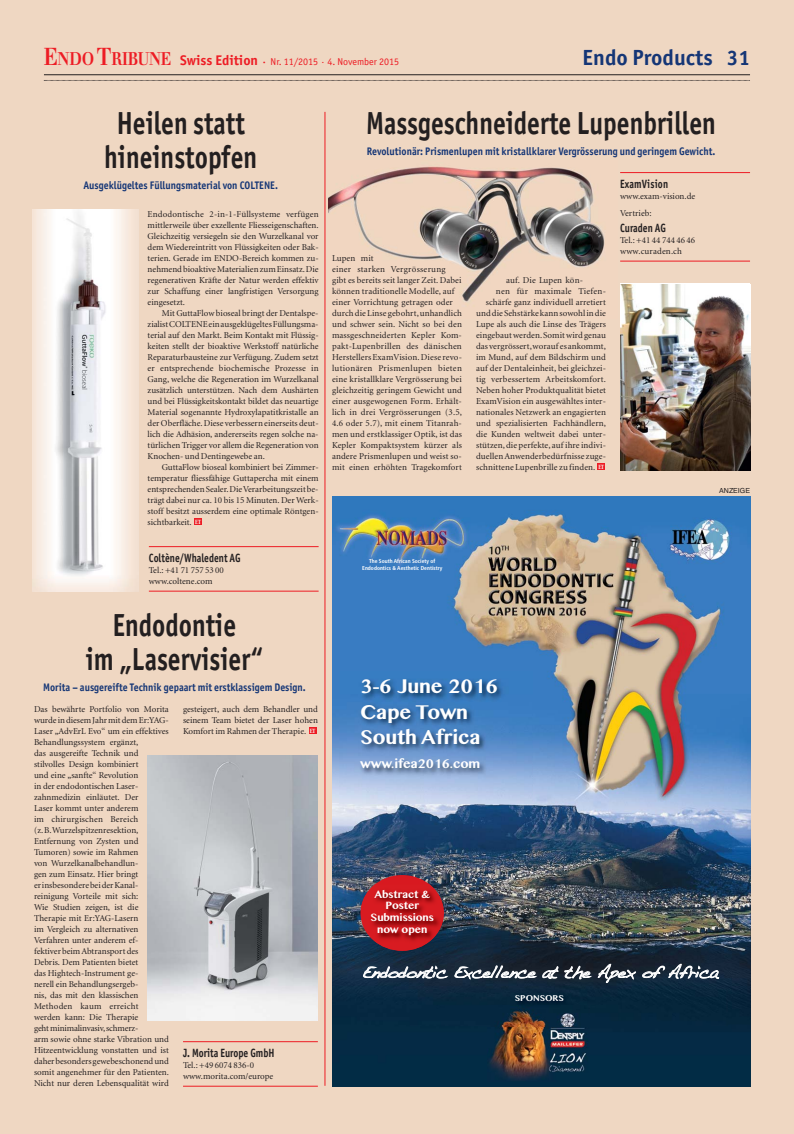
<style>
.page{position:relative;width:794px;height:1134px;background:#efd7c2}
.page>*{position:absolute;margin:0;border:0;box-sizing:border-box;transform-origin:0 0}
.t1{font:700 32px/34px "Officina Sans";color:#231f20;text-align:center;scale:.8 1}
.t2{font:700 22px "Officina Sans";color:#153676}
.t3{font:700 19.7px/25.3px "Bangla MN";letter-spacing:-.01em;color:#fff}
.t4{font:16.8px "Handwriting Dakota";letter-spacing:-.02em;color:#fff}
.t5{font:700 12.6px "Bangla MN";letter-spacing:-.01em;color:#fff}
.t6{font:700 12px "Officina Sans";color:#231f20;scale:.8 1}
.t7{font:700 11px "Officina Sans";color:#153676;scale:.9 1}
.t8{font:700 10.5px/12px "Bangla MN";letter-spacing:-.01em;color:#fff;text-align:center}
.t9{font:10px "Officina Sans";color:#ed1c24}
.t10{font:9px/11px "Minion";color:#231f20}
.t11{font:9px "Minion";letter-spacing:.02em;color:#231f20}
.t12{font:9px "Minion";letter-spacing:.03em;color:#231f20}
.t13{font:700 8.4px "Bangla MN";letter-spacing:-.01em;color:#fff}
.t14{font:7px "Helvetica";color:#231f20}
.t15{font:700 condensed 5.6px/7px "Frutiger";color:#fff;text-align:center}
.t16{font:5px "Capitals";color:#f9f1ea}
.s1{font-family:"Walbaum Bold Os F";font-size:24px}
.s2{font-family:"Walbaum Bold Os F";font-size:18px}
.s3{font-weight:700;font-size:14px}
.s4{font-size:14px}
.s5{font-size:21px}
</style>
<div class="page">
<hr style="left:44px;top:74px;width:706px;height:1px;background:#231f20">
<svg style="left:44px;top:80px;width:706px;height:1px"></svg>
<img style="left:332px;top:496px;width:418px;height:590px">
<svg style="left:363px;top:965px;width:85px;height:13px"></svg>
<svg style="left:454px;top:965px;width:82px;height:22px;background:#465361"></svg>
<svg style="left:542px;top:966px;width:16px;height:13px"></svg>
<svg style="left:564px;top:966px;width:27px;height:13px"></svg>
<svg style="left:598px;top:964px;width:38px;height:23px"></svg>
<svg style="left:642px;top:964px;width:77px;height:15px"></svg>
<img style="left:339px;top:671px;width:193px;height:133px">
<div style="left:357px;top:989px;width:371px;height:37px;background:#06273e"></div>
<img style="left:488px;top:1005px;width:101px;height:76px">
<div style="left:360px;top:875px;width:84px;height:76px;background:#d81920;border-radius:50%"></div>
<img style="left:353px;top:884px;width:104px;height:70px">
<img style="left:360px;top:884px;width:84px;height:67px">
<img style="left:329px;top:166px;width:276px;height:136px">
<hr style="left:620px;top:172px;width:130px;height:1px;background:#ed1c24">
<hr style="left:620px;top:261px;width:130px;height:1px;background:#ed1c24">
<div style="left:597px;top:463px;width:8px;height:7px;background:#ed1c24"></div>
<img style="left:620px;top:284px;width:130px;height:186px">
<hr style="left:325px;top:112px;width:1px;height:974px;background:#ed1c24">
<hr style="left:149px;top:546px;width:169px;height:1px;background:#ed1c24">
<hr style="left:149px;top:591px;width:169px;height:1px;background:#ed1c24">
<div style="left:194px;top:518px;width:8px;height:7px;background:#ed1c24"></div>
<img style="left:33px;top:210px;width:106px;height:381px">
<hr style="left:183px;top:1041px;width:135px;height:1px;background:#ed1c24">
<hr style="left:183px;top:1086px;width:135px;height:1px;background:#ed1c24">
<div style="left:309px;top:727px;width:7px;height:7px;background:#ed1c24"></div>
<img style="left:147px;top:755px;width:171px;height:265px">
<p class="t9" style="left:44px;top:58px;width:357px"><span class="s1">E</span><span class="s2">NDO</span> <span class="s1">T</span><span class="s2">RIBUNE</span> <span class="s3">Swiss Edition</span> <span class="s4">·</span> Nr. 11/2015 · 4. November 2015</p>
<h2 class="t2" style="left:582px;top:49px;width:169px">Endo Products <span class="s5">31</span></h2>
<h1 class="t1" style="left:104px;top:110px;width:193px">Heilen statt hineinstopfen</h1>
<p class="t7" style="left:84px;top:181px;width:217px">Ausgeklügeltes Füllungsmaterial von COLTENE.</p>
<p class="t10" style="left:148px;top:209px;width:172px;text-align:justify">Endodontische 2-in-1-Füllsysteme verfügen mittlerweile über exzellente Fliesseigenschaften.<br>Gleichzeitig versiegeln sie den Wurzelkanal vor dem Wiedereintritt von Flüssigkeiten oder Bak&shy;terien. Gerade im ENDO-Bereich kommen zu&shy;nehmend bioaktive Materialien zum Einsatz. Die regenerativen Kräfte der Natur werden effektiv zur Schaffung einer langfristigen Versorgung eingesetzt.</p>
<p class="t10" style="left:148px;top:308px;width:172px;text-align:justify;text-indent:14px">Mit GuttaFlow bioseal bringt der Dentalspe&shy;zialist COLTENE ein ausgeklügeltes Füllungsma&shy;terial auf den Markt. Beim Kontakt mit Flüssig&shy;keiten stellt der bioaktive Werkstoff natürliche Reparaturbausteine zur Verfügung. Zudem setzt er entsprechende biochemische Prozesse in Gang, welche die Regeneration im Wurzelkanal zusätzlich unterstützen. Nach dem Aushärten und bei Flüssigkeitskontakt bildet das neuartige Material sogenannte Hydroxylapatitkristalle an der Oberfläche. Diese verbessern einerseits deut&shy;lich die Adhäsion, andererseits regen solche na&shy;türlichen Trigger vor allem die Regeneration von Knochen- und Dentingewebe an.</p>
<p class="t10" style="left:148px;top:462px;width:172px;text-align:justify;text-indent:14px">GuttaFlow bioseal kombiniert bei Zimmer&shy;temperatur fliessfähige Guttapercha mit einem entsprechenden Sealer. Die Verarbeitungszeit be&shy;trägt dabei nur ca. 10 bis 15 Minuten. Der Werk&shy;stoff besitzt ausserdem eine optimale Röntgen&shy;sichtbarkeit.</p>
<h3 class="t6" style="left:149px;top:554px;width:116px">Coltène/Whaledent AG</h3>
<p class="t10" style="left:149px;top:565px;width:77px">Tel.: +41 71 757 53 00 www.coltene.com</p>
<p class="t16" style="left:195px;top:519px;width:7px">ET</p>
<h1 class="t1" style="left:86px;top:612px;width:223px">Endodontie<br>im „Laservisier“</h1>
<p class="t7" style="left:43px;top:683px;width:293px">Morita – ausgereifte Technik gepaart mit erstklassigem Design.</p>
<p class="t10" style="left:34px;top:704px;width:136px">Das bewährte Portfolio von Morita wurde in diesem Jahr mit dem Er:YAG-<br>Laser „AdvErL Evo“ um ein effektives<br>Behandlungssystem ergänzt,<br>das ausgereifte Technik und stilvolles Design kombiniert<br>und eine „sanfte“ Revolution<br>in der endodontischen Laser&shy;zahnmedizin einläutet. Der<br>Laser kommt unter anderem<br>im chirurgischen Bereich<br>(z. B. Wurzelspitzenresektion,<br>Entfernung von Zysten und<br>Tumoren) sowie im Rahmen<br>von Wurzelkanalbehandlun-<br>gen zum Einsatz. Hier bringt<br>er insbesondere bei der Kanal&shy;reinigung Vorteile mit sich:<br>Wie Studien zeigen, ist die<br>Therapie mit Er:YAG-Lasern<br>im Vergleich zu alternativen<br>Verfahren unter anderem ef-<br>fektiver beim Abtransport des<br>Debris. Dem Patienten bietet<br>das Hightech-Instrument ge-<br>nerell ein Behandlungsergeb-<br>nis, das mit den klassischen<br>Methoden kaum erreicht<br>werden kann: Die Therapie<br>geht minimalinvasiv, schmerz -<br>arm sowie ohne starke Vibration und<br>Hitzeentwicklung vonstatten und ist daher besonders gewebeschonend und somit angenehmer für den Patienten.<br>Nicht nur deren Lebensqualität wird</p>
<p class="t10" style="left:183px;top:704px;width:136px;text-align:justify">gesteigert, auch dem Behandler und seinem Team bietet der Laser hohen Komfort im Rahmen der Therapie.</p>
<p class="t16" style="left:310px;top:728px;width:7px">ET</p>
<h3 class="t6" style="left:183px;top:1049px;width:116px">J. Morita Europe GmbH</h3>
<p class="t10" style="left:183px;top:1060px;width:92px">Tel.: +49 6074 836-0 www.morita.com/europe</p>
<h1 class="t1" style="left:366px;top:110px;width:439px">Massgeschneiderte Lupenbrillen</h1>
<p class="t7" style="left:367px;top:147px;width:389px">Revolutionär: Prismenlupen mit kristallklarer Vergrösserung und geringem Gewicht.</p>
<p class="t10" style="left:332px;top:253px;width:131px">Lupen mit<br>einer starken Vergrösserung gibt es bereits seit langer Zeit. Dabei können traditionelle Modelle, auf einer Vorrichtung getragen oder durch die Linse gebohrt, unhandlich und schwer sein. Nicht so bei den massgeschneiderten Kepler Kom&shy;pakt-Lupenbrillen des dänischen Herstellers ExamVision. Diese revo&shy;lutionären Prismenlupen bieten eine kristallklare Vergrösserung bei gleichzeitig geringem Gewicht und einer ausgewogenen Form. Erhält&shy;lich in drei Vergrösserungen (3.5, 4.6 oder 5.7), mit einem Titanrah&shy;men und erstklassiger Optik, ist das Kepler Kompaktsystem kürzer als andere Prismenlupen und weist so&shy;mit einen erhöhten Tragekomfort</p>
<p class="t10" style="left:506px;top:275px;width:78px">auf. Die Lupen kön-</p>
<p class="t12" style="left:496px;top:288px;width:112px">nen für maximale Tiefen-</p>
<p class="t10" style="left:486px;top:297px;width:122px">schärfe ganz individuell arretiert</p>
<p class="t10" style="left:476px;top:308px;width:131px">und die Sehstärke kann sowohl in die</p>
<p class="t10" style="left:476px;top:319px;width:131px">Lupe als auch die Linse des Trägers</p>
<p class="t10" style="left:476px;top:330px;width:131px">eingebaut werden. Somit wird genau</p>
<p class="t10" style="left:476px;top:341px;width:131px">das ver grössert, worauf es ankommt,</p>
<p class="t10" style="left:476px;top:352px;width:131px">im Mund, auf dem Bildschirm und</p>
<p class="t10" style="left:476px;top:363px;width:131px">auf der Dentaleinheit, bei gleichzei-</p>
<p class="t11" style="left:476px;top:376px;width:131px">tig verbessertem Arbeitskomfort.</p>
<p class="t10" style="left:476px;top:385px;width:131px">Neben hoher Produkt qualität bietet</p>
<p class="t10" style="left:476px;top:396px;width:131px">ExamVision ein ausgewähltes inter-</p>
<p class="t10" style="left:476px;top:407px;width:131px">nationales Netzwerk an engagierten</p>
<p class="t10" style="left:476px;top:418px;width:131px">und spezialisierten Fachhändlern,</p>
<p class="t10" style="left:476px;top:429px;width:131px">die Kunden weltweit dabei unter-</p>
<p class="t10" style="left:476px;top:440px;width:131px">stützen, die perfekte, auf ihre indivi-</p>
<p class="t10" style="left:476px;top:451px;width:131px">duellen Anwenderbedürfnisse zuge-</p>
<p class="t10" style="left:476px;top:462px;width:121px">schnittene Lupenbrille zu finden.</p>
<p class="t16" style="left:598px;top:464px;width:7px">ET</p>
<h3 class="t6" style="left:620px;top:180px;width:62px">ExamVision</h3>
<p class="t10" style="left:620px;top:188px;width:77px;line-height:17px">www.exam-vision.de<br>Vertrieb:</p>
<h3 class="t6" style="left:620px;top:224px;width:59px">Curaden AG</h3>
<p class="t10" style="left:620px;top:235px;width:77px">Tel.: +41 44 744 46 46 www.curaden.ch</p>
<p class="t14" style="left:719px;top:486px;width:32px">ANZEIGE</p>
<p class="t15" style="left:362px;top:557px;width:82px">The South African Society of<br>Endodontics &amp; Aesthetic Dentistry</p>
<h3 class="t3" style="left:360px;top:674px;width:139px">3-6 June 2016<br>Cape Town<br>South Africa</h3>
<h3 class="t5" style="left:360px;top:757px;width:121px">www.ifea2016.com</h3>
<p class="t8" style="left:371px;top:888px;width:65px">Abstract &amp;<br>Poster<br>Submissions now open</p>
<h3 class="t4" style="left:362px;top:962px;width:357px">Endodontic Excellence at the Apex of Africa</h3>
<p class="t13" style="left:515px;top:993px;width:51px">SPONSORS</p>
</div>
